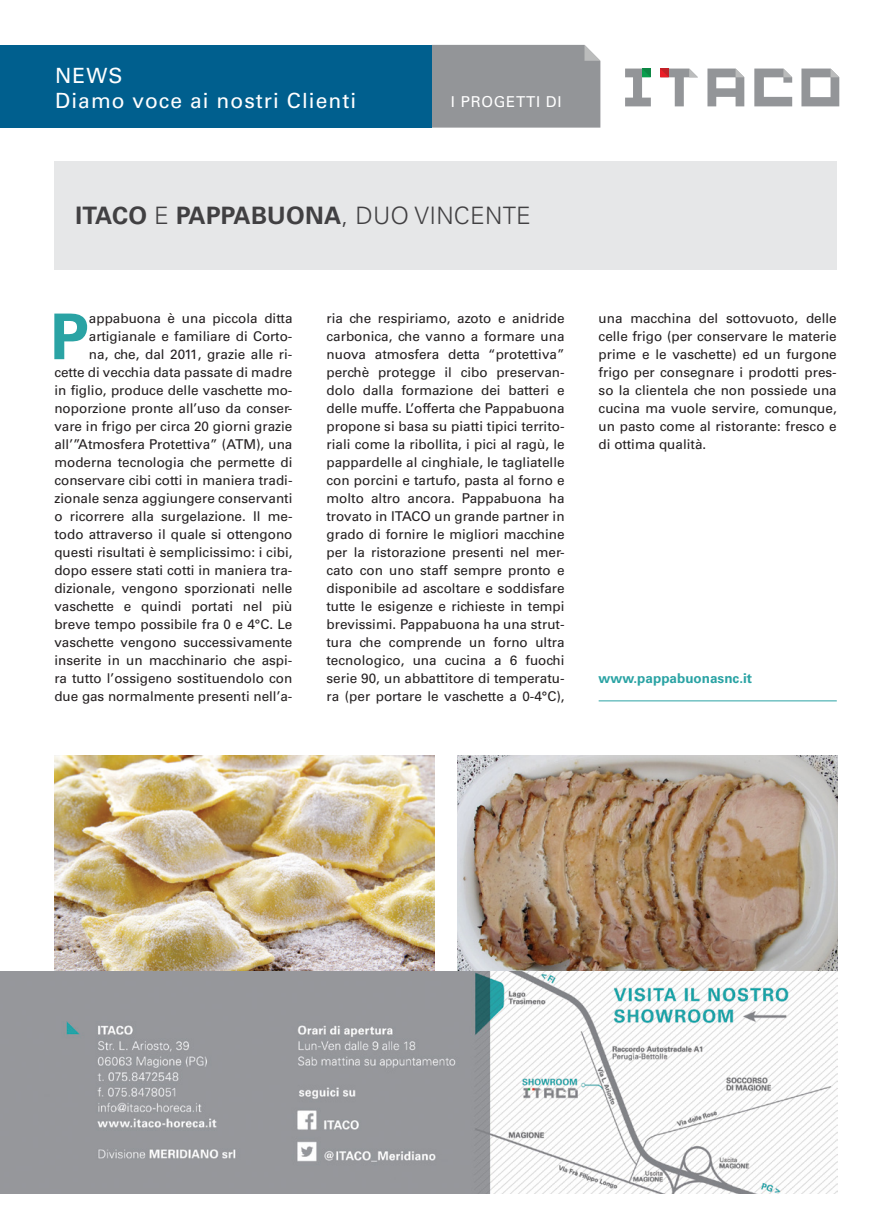
<style>
.page{position:relative;width:893px;height:1212px;background:#fff}
.page>*{position:absolute;margin:0;border:0;box-sizing:border-box;transform-origin:0 0}
.t1{font:700 63.3px "Univers LT Std";color:#2aa3a4}
.t2{font:700 24px "Univers LT Std";letter-spacing:.01em;color:#414042}
.t3{font:21px/25.5px "Univers LT Std";letter-spacing:.05em;color:#fff}
.t4{font:15px "Univers LT Std";letter-spacing:.05em;color:#fff}
.t5{font:13.5px/18px "Univers LT Std";color:#231f20;text-align:justify}
.t6{font:700 13.5px "Univers LT Std";color:#2aa3a4}
.s1{font-weight:300}
</style>
<div class="page">
<div style="left:54px;top:161px;width:783px;height:108px;background:#e6e7e8"></div>
<hr style="left:599px;top:700px;width:238px;height:1px;background:#2aa3a4">
<img style="left:55px;top:756px;width:380px;height:215px">
<img style="left:458px;top:756px;width:380px;height:215px">
<div style="left:432px;top:45px;width:168px;height:83px;background:#939598"></div>
<svg style="left:625px;top:69px;width:26px;height:37px"></svg>
<svg style="left:660px;top:69px;width:38px;height:37px"></svg>
<svg style="left:707px;top:69px;width:37px;height:37px"></svg>
<svg style="left:754px;top:69px;width:38px;height:37px"></svg>
<svg style="left:801px;top:69px;width:38px;height:37px"></svg>
<div style="left:0;top:45px;width:432px;height:83px;background:#005f8e"></div>
<img style="left:0;top:971px;width:838px;height:223px">
<h3 class="t3" style="left:55px;top:63px;width:303px">NEWS<br>Diamo voce ai nostri Clienti</h3>
<p class="t4" style="left:451px;top:93px;width:112px">I PROGETTI DI</p>
<h2 class="t2" style="left:75px;top:201px;width:457px">ITACO <span class="s1">E</span> PAPPABUONA<span class="s1">, DUO VINCENTE</span></h2>
<p class="t5" style="left:54px;top:309px;width:240px;text-align:right">appabuona è una piccola ditta artigianale e familiare di Corto-<br>na, che, dal 2011, grazie alle ri-<br>cette di vecchia data passate di madre in figlio, produce delle vaschette mo&shy;noporzione pronte all’uso da conser&shy;vare in frigo per circa 20 giorni grazie all’”Atmosfera Protettiva” (ATM), una moderna tecnologia che permette di conservare cibi cotti in maniera tradi&shy;zionale senza aggiungere conservanti o ricorrere alla surgelazione. Il me&shy;todo attraverso il quale si ottengono questi risultati è semplicissimo: i cibi, dopo essere stati cotti in maniera tra&shy;dizionale, vengono sporzionati nelle vaschette e quindi portati nel più breve tempo possibile fra 0 e 4°C. Le vaschette vengono successivamente inserite in un macchinario che aspi&shy;ra tutto l’ossigeno sostituendolo con due gas normalmente presenti nell’a-</p>
<p class="t5" style="left:326px;top:309px;width:240px">ria che respiriamo, azoto e anidride carbonica, che vanno a formare una nuova atmosfera detta “protettiva” perchè protegge il cibo preservan&shy;dolo dalla formazione dei batteri e delle muffe. L’offerta che Pappabuona propone si basa su piatti tipici territo&shy;riali come la ribollita, i pici al ragù, le pappardelle al cinghiale, le tagliatelle con porcini e tartufo, pasta al forno e molto altro ancora. Pappabuona ha trovato in ITACO un grande partner in grado di fornire le migliori macchine per la ristorazione presenti nel mer&shy;cato con uno staff sempre pronto e disponibile ad ascoltare e soddisfare tutte le esigenze e richieste in tempi brevissimi. Pappabuona ha una strut&shy;tura che comprende un forno ultra tecnologico, una cucina a 6 fuochi serie 90, un abbattitore di temperatu&shy;ra (per portare le vaschette a 0-4°C),</p>
<p class="t5" style="left:599px;top:309px;width:240px">una macchina del sottovuoto, delle celle frigo (per conservare le materie prime e le vaschette) ed un furgone frigo per consegnare i prodotti pres&shy;so la clientela che non possiede una cucina ma vuole servire, comunque, un pasto come al ristorante: fresco e di ottima qualità.</p>
<h1 class="t1" style="left:50px;top:300px;width:40px">P</h1>
<p class="t6" style="left:599px;top:670px;width:155px">www.pappabuonasnc.it</p>
</div>
